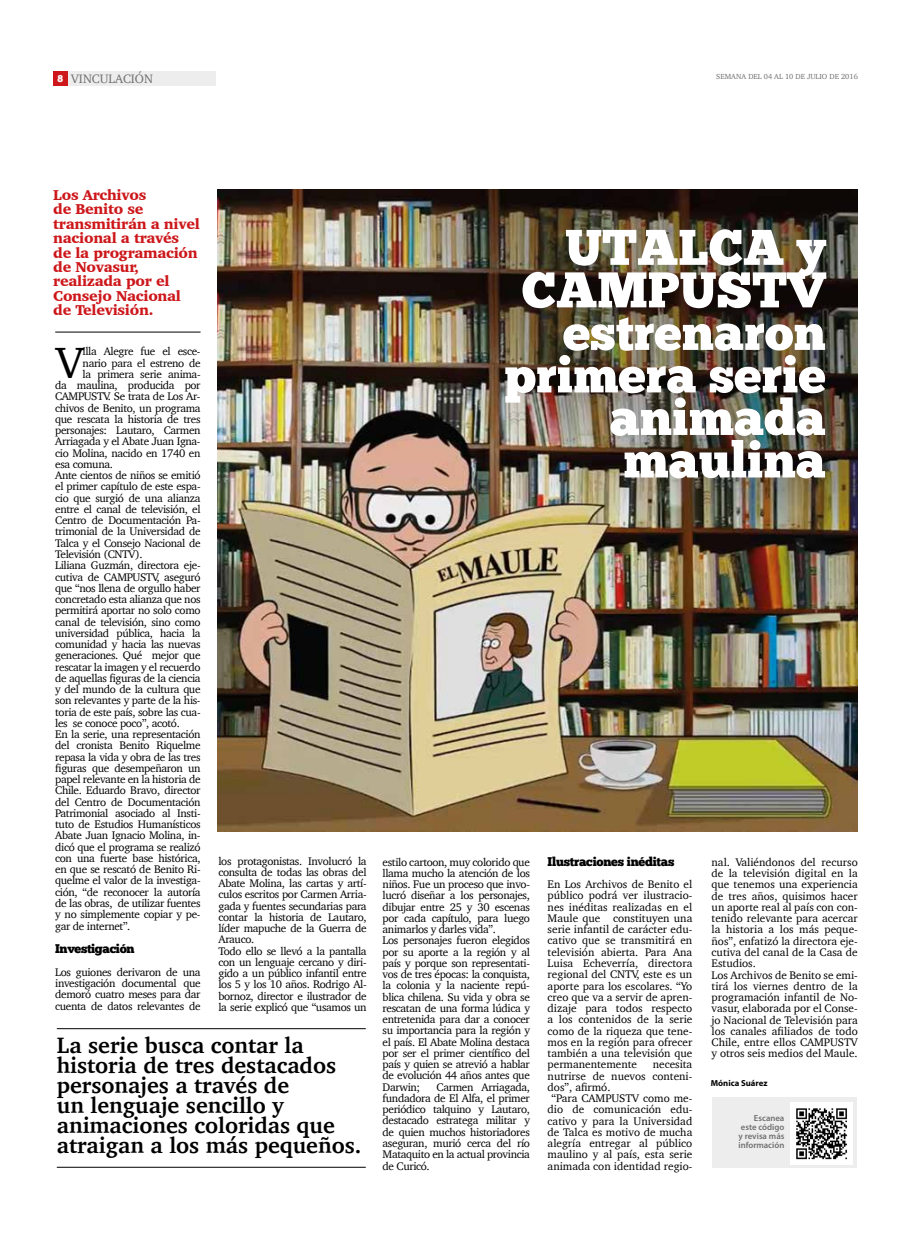
<style>
.page{position:relative;width:904px;height:1241px;background:#fff}
.page>*{position:absolute;margin:0;border:0;box-sizing:border-box;transform-origin:0 0}
.t1{font:50px/42.5px "Chunk Five Ex";color:#fff;text-align:right}
.t2{font:44.75px "Charter";color:#000}
.t3{font:700 22.5px/20px "Charter";color:#000}
.t4{font:900 14.62px/14.4px "Charter";letter-spacing:-.02em;color:#cd171a}
.t5{font:12.5px "Chunk Five Ex";letter-spacing:-.02em;color:#000}
.t6{font:12.5px "Charter";color:#706f6f}
.t7{font:11.25px/11.2px "Charter";letter-spacing:-.03em;color:#000;text-align:justify}
.t8{font:11.25px/11.2px "Charter";color:#000}
.t9{font:600 8.75px/8.8px "Myriad Pro";color:#706f6f;text-align:justify}
.t10{font:700 8.75px "Myriad Pro";color:#000}
.t11{font:7.5px "Charter";color:#706f6f}
.s1{font-family:"Chunk Five Ex";font-size:10px;color:#fff}
</style>
<div class="page">
<div style="left:53px;top:71px;width:15px;height:15px;background:#cd171a"></div>
<div style="left:69px;top:71px;width:147px;height:15px;background:#ededed"></div>
<hr style="left:55px;top:332px;width:145px;height:1px;background:#000">
<img style="left:217px;top:189px;width:640px;height:642px">
<hr style="left:57px;top:1166px;width:309px;height:1px;background:#000">
<hr style="left:57px;top:1028px;width:309px;height:1px;background:#000">
<div style="left:711px;top:1097px;width:145px;height:70px;background:#ededed"></div>
<img style="left:790px;top:1102px;width:62px;height:61px">
<p class="t6" style="left:58px;top:68px;width:97px"><span class="s1">8</span> VINCULACIÓN</p>
<p class="t11" style="left:716px;top:70px;width:143px">SEMANA DEL 04 AL 10 DE JULIO DE 2016</p>
<p class="t4" style="left:53px;top:187px;width:148px">Los Archivos<br>de Benito se transmitirán a nivel nacional a través de la programación de Novasur, realizada por el<br>Consejo Nacional de Televisión.</p>
<h2 class="t2" style="left:56px;top:324px;width:29px">V</h2>
<p class="t7" style="left:83px;top:346px;width:119px">illa Alegre fue el esce-</p>
<p class="t7" style="left:83px;top:357px;width:119px">nario para el estreno de</p>
<p class="t7" style="left:83px;top:368px;width:119px">la primera serie anima-</p>
<p class="t7" style="left:55px;top:379px;width:147px">da maulina, producida por</p>
<p class="t7" style="left:55px;top:391px;width:147px">CAMPUSTV. Se trata de Los Ar-</p>
<p class="t7" style="left:55px;top:402px;width:147px">chivos de Benito, un programa</p>
<p class="t7" style="left:55px;top:413px;width:147px">que rescata la historia de tres</p>
<p class="t7" style="left:55px;top:424px;width:147px">personajes: Lautaro, Carmen</p>
<p class="t7" style="left:55px;top:436px;width:147px">Arriagada y el Abate Juan Igna-</p>
<p class="t7" style="left:55px;top:447px;width:147px">cio Molina, nacido en 1740 en</p>
<p class="t7" style="left:55px;top:458px;width:59px">esa comuna.</p>
<p class="t7" style="left:55px;top:469px;width:147px">Ante cientos de niños se emitió</p>
<p class="t7" style="left:55px;top:481px;width:147px">el primer capítulo de este espa-</p>
<p class="t7" style="left:55px;top:492px;width:147px">cio que surgió de una alianza</p>
<p class="t7" style="left:55px;top:503px;width:147px">entre el canal de televisión, el</p>
<p class="t7" style="left:55px;top:514px;width:147px">Centro de Documentación Pa-</p>
<p class="t7" style="left:55px;top:526px;width:147px">trimonial de la Universidad de</p>
<p class="t7" style="left:55px;top:537px;width:147px">Talca y el Consejo Nacional de</p>
<p class="t7" style="left:55px;top:548px;width:89px">Televisión (CNTV).</p>
<p class="t7" style="left:55px;top:559px;width:147px">Liliana Guzmán, directora eje-</p>
<p class="t7" style="left:55px;top:571px;width:147px">cutiva de CAMPUSTV, aseguró</p>
<p class="t7" style="left:55px;top:582px;width:147px">que “nos llena de orgullo haber</p>
<p class="t7" style="left:55px;top:593px;width:147px">concretado esta alianza que nos</p>
<p class="t7" style="left:55px;top:604px;width:147px">permitirá aportar no solo como</p>
<p class="t7" style="left:55px;top:616px;width:147px">canal de televisión, sino como</p>
<p class="t7" style="left:55px;top:627px;width:147px">universidad pública, hacia la</p>
<p class="t7" style="left:55px;top:638px;width:147px">comunidad y hacia las nuevas</p>
<p class="t7" style="left:55px;top:649px;width:147px">generaciones. Qué mejor que</p>
<p class="t7" style="left:55px;top:661px;width:147px">rescatar la imagen y el recuerdo</p>
<p class="t7" style="left:55px;top:672px;width:147px">de aquellas figuras de la ciencia</p>
<p class="t7" style="left:55px;top:683px;width:147px">y del mundo de la cultura que</p>
<p class="t7" style="left:55px;top:694px;width:147px">son relevantes y parte de la his-</p>
<p class="t7" style="left:55px;top:706px;width:147px">toria de este país, sobre las cua-</p>
<p class="t7" style="left:55px;top:717px;width:126px">les se conoce poco”, acotó.</p>
<p class="t7" style="left:55px;top:728px;width:147px">En la serie, una representación</p>
<p class="t7" style="left:55px;top:739px;width:147px">del cronista Benito Riquelme</p>
<p class="t7" style="left:55px;top:751px;width:147px">repasa la vida y obra de las tres</p>
<p class="t7" style="left:55px;top:762px;width:147px">figuras que desempeñaron un</p>
<p class="t7" style="left:55px;top:773px;width:147px">papel relevante en la historia de</p>
<p class="t7" style="left:55px;top:784px;width:147px">Chile. Eduardo Bravo, director</p>
<p class="t7" style="left:55px;top:796px;width:147px">del Centro de Documentación</p>
<p class="t7" style="left:55px;top:807px;width:147px">Patrimonial asociado al Insti-</p>
<p class="t7" style="left:55px;top:818px;width:147px">tuto de Estudios Humanísticos</p>
<p class="t7" style="left:55px;top:829px;width:147px">Abate Juan Ignacio Molina, in-</p>
<p class="t7" style="left:55px;top:841px;width:147px">dicó que el programa se realizó</p>
<p class="t7" style="left:55px;top:852px;width:147px">con una fuerte base histórica,</p>
<p class="t7" style="left:55px;top:863px;width:147px">en que se rescató de Benito Ri-</p>
<p class="t7" style="left:55px;top:874px;width:147px">quelme el valor de la investiga-</p>
<p class="t7" style="left:55px;top:886px;width:147px">ción, “de reconocer la autoría</p>
<p class="t7" style="left:55px;top:897px;width:147px">de las obras, de utilizar fuentes</p>
<p class="t7" style="left:55px;top:908px;width:147px">y no simplemente copiar y pe-</p>
<p class="t7" style="left:55px;top:919px;width:77px">gar de internet”.</p>
<p class="t5" style="left:55px;top:939px;width:81px">Investigación</p>
<p class="t7" style="left:55px;top:966px;width:147px">Los guiones derivaron de una investigación documental que demoró cuatro meses para dar cuenta de datos relevantes de</p>
<p class="t7" style="left:218px;top:854px;width:150px;text-align:left">los protagonistas. Involucró la consulta de todas las obras del<br>Abate Molina, las cartas y artí&shy;culos escritos por Carmen Arria&shy;gada y fuentes secundarias para contar la historia de Lautaro, líder mapuche de la Guerra de<br>Arauco.<br>Todo ello se llevó a la pantalla con un lenguaje cercano y diri&shy;gido a un público infantil entre los 5 y los 10 años. Rodrigo Al&shy;bornoz, director e ilustrador de la serie explicó que “usamos un</p>
<h3 class="t3" style="left:57px;top:1035px;width:306px">La serie busca contar la historia de tres destacados personajes a través de<br>un lenguaje sencillo y animaciones coloridas que atraigan a los más pequeños.</h3>
<h1 class="t1" style="left:504px;top:225px;width:323px">UTALCA y<br>CAMPUSTV estrenaron primera serie animada maulina</h1>
<p class="t7" style="left:382px;top:855px;width:149px;text-align:left">estilo cartoon, muy colorido que llama mucho la atención de los niños. Fue un proceso que invo&shy;lucró diseñar a los personajes, dibujar entre 25 y 30 escenas por cada capítulo, para luego animarlos y darles vida”.<br>Los personajes fueron elegidos por su aporte a la región y al país y porque son representati&shy;vos de tres épocas: la conquista, la colonia y la naciente repú&shy;blica chilena. Su vida y obra se rescatan de una forma lúdica y entretenida para dar a conocer su importancia para la región y el país. El Abate Molina destaca por ser el primer científico del país y quien se atrevió a hablar de evolución 44 años antes que<br>Darwin;</p>
<p class="t7" style="left:382px;top:1080px;width:149px;text-indent:54px">Carmen Arriagada, fundadora de El Alfa, el primer periódico talquino y Lautaro, destacado estratega militar y de quien muchos historiadores aseguran, murió cerca del río Mataquito en la actual provincia de Curicó.</p>
<p class="t5" style="left:547px;top:851px;width:128px">Ilustraciones inéditas</p>
<p class="t7" style="left:547px;top:878px;width:146px">En Los Archivos de Benito el público podrá ver ilustracio&shy;nes inéditas realizadas en el Maule que constituyen una serie infantil de carácter edu&shy;cativo que se transmitirá en televisión abierta. Para Ana Luisa Echeverría, directora regional del CNTV, este es un aporte para los escolares. “Yo creo que va a servir de apren&shy;dizaje para todos respecto a los contenidos de la serie como de la riqueza que tene&shy;mos en la región para ofrecer también a una televisión que permanentemente</p>
<p class="t8" style="left:652px;top:1058px;width:41px">necesita</p>
<p class="t8" style="left:547px;top:1069px;width:146px">nutrirse de nuevos conteni-</p>
<p class="t7" style="left:547px;top:1080px;width:64px">dos”, afirmó.</p>
<p class="t8" style="left:551px;top:1092px;width:142px">“Para CAMPUSTV como me-</p>
<p class="t8" style="left:547px;top:1103px;width:146px">dio de comunicación edu-</p>
<p class="t8" style="left:547px;top:1114px;width:146px">cativo y para la Universidad</p>
<p class="t8" style="left:547px;top:1125px;width:146px">de Talca es motivo de mucha</p>
<p class="t8" style="left:547px;top:1137px;width:146px">alegría entregar al público</p>
<p class="t8" style="left:547px;top:1148px;width:146px">maulino y al país, esta serie</p>
<p class="t8" style="left:547px;top:1159px;width:146px">animada con identidad regio-</p>
<p class="t8" style="left:711px;top:856px;width:148px">nal. Valiéndonos del recurso de la televisión digital en la que tenemos una experiencia de tres años, quisimos hacer un aporte real al país con con&shy;tenido relevante para acercar la historia a los más peque&shy;ños”, enfatizó la directora eje&shy;cutiva del canal de la Casa de<br>Estudios.<br>Los Archivos de Benito se emi&shy;tirá los viernes dentro de la programación infantil de No&shy;vasur, elaborada por el Conse&shy;jo Nacional de Televisión para los canales afiliados de todo<br>Chile, entre ellos CAMPUSTV y otros seis medios del Maule.</p>
<p class="t10" style="left:710px;top:1077px;width:58px">Mónica Suárez</p>
<p class="t9" style="left:738px;top:1113px;width:47px;text-indent:15px">Escanea este código y revisa más información</p>
</div>
